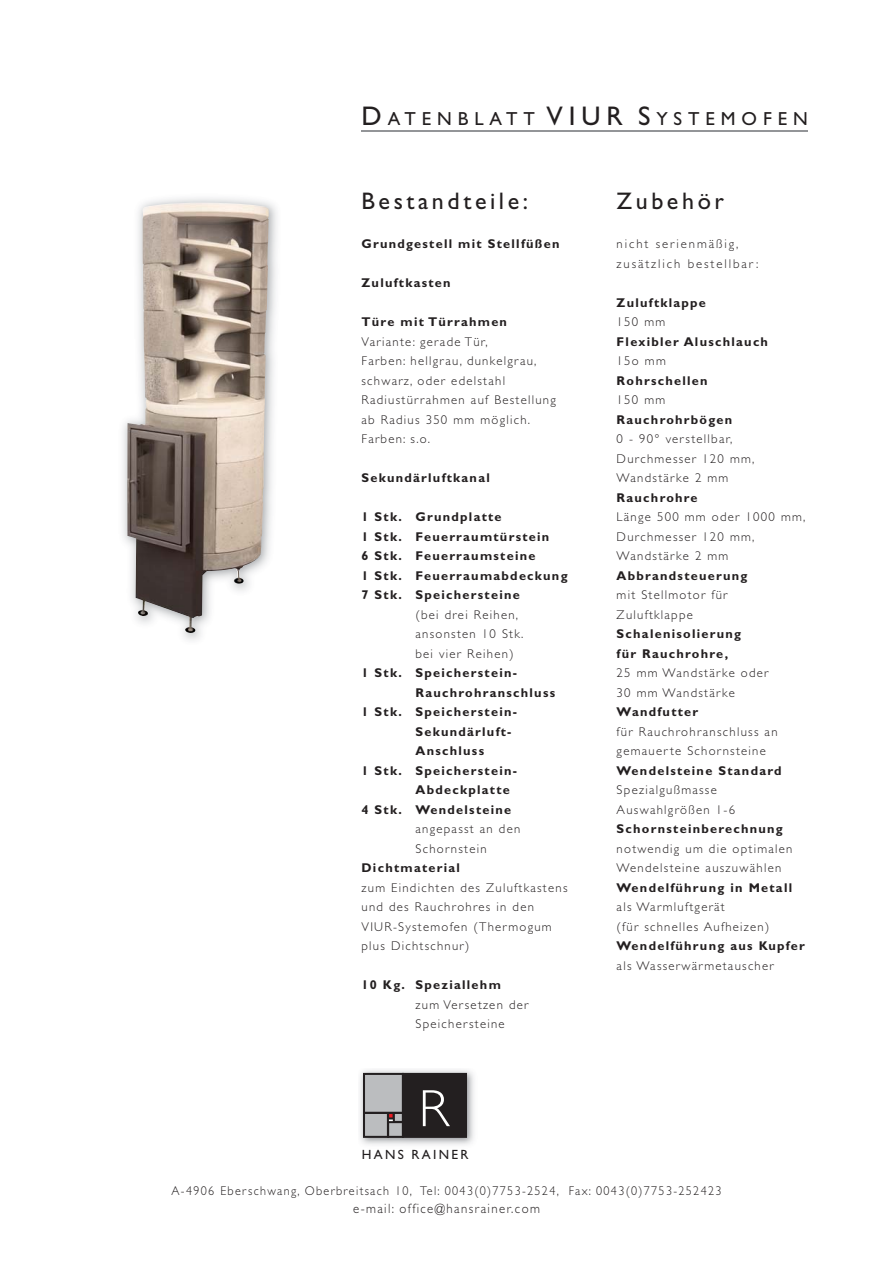
<style>
.page{position:relative;width:893px;height:1263px;background:#fff}
.page>*{position:absolute;margin:0;border:0;box-sizing:border-box;transform-origin:0 0}
.t1{font:300 52.65px "Gill Sans";color:#fff}
.t2{font:24px "Gill Sans";letter-spacing:.15em;color:#231f20}
.t3{font:18.9px "Gill Sans";letter-spacing:.315em;color:#231f20}
.t4{font:300 13.5px "Gill Sans";letter-spacing:.11em;color:#231f20;scale:.95 1}
.t5{font:13.35px "Gill Sans";letter-spacing:.17em;color:#231f20}
.t6{font:300 12.75px/19.5px "Gill Sans";letter-spacing:.1em;color:#231f20}
.t7{font:700 12.75px/19.5px "Gill Sans";letter-spacing:.1em;color:#231f20}
.t8{font:300 12.75px "Gill Sans";letter-spacing:.1em;color:#231f20;scale:.95 1}
.t9{font:300 12.75px/19.5px "Gill Sans";letter-spacing:.15em;color:#231f20}
.s1{font-size:27px}
</style>
<div class="page">
<img style="left:122px;top:198px;width:155px;height:443px">
<img style="left:127px;top:203px;width:142px;height:430px">
<hr style="left:361px;top:130px;width:447px;height:2px;background:#939598">
<img style="left:360px;top:1070px;width:114px;height:75px">
<svg style="left:363px;top:1073px;width:104px;height:65px;background:#514f50"></svg>
<h3 class="t3" style="left:361px;top:112px;width:448px"><span class="s1">D</span>ATENBLATT <span class="s1">VIUR S</span>YSTEMOFEN</h3>
<h2 class="t2" style="left:361px;top:193px;width:168px">Bestandteile:</h2>
<p class="t7" style="left:361px;top:236px;width:200px">Grundgestell mit Stellfüßen</p>
<p class="t7" style="left:361px;top:275px;width:91px">Zuluftkasten</p>
<p class="t7" style="left:361px;top:314px;width:147px">Türe mit Türrahmen</p>
<p class="t6" style="left:361px;top:333px;width:196px">Variante: gerade Tür,<br>Farben: hellgrau, dunkelgrau, schwarz, oder edelstahl<br>Radiustürrahmen auf Bestellung ab Radius 350 mm möglich.<br>Farben: s.o.</p>
<p class="t7" style="left:361px;top:470px;width:130px">Sekundärluftkanal</p>
<p class="t7" style="left:361px;top:509px;width:208px">1 Stk. Grundplatte<br>1 Stk. Feuerraumtürstein<br>6 Stk. Feuerraumsteine<br>1 Stk. Feuerraumabdeckung<br>7 Stk. Speichersteine</p>
<p class="t6" style="left:415px;top:606px;width:109px">(bei drei Reihen, ansonsten 10 Stk. bei vier Reihen)</p>
<p class="t7" style="left:361px;top:665px;width:157px">1 Stk. Speicherstein-</p>
<p class="t7" style="left:415px;top:684px;width:141px">Rauchrohranschluss</p>
<p class="t7" style="left:361px;top:704px;width:157px">1 Stk. Speicherstein-</p>
<p class="t7" style="left:415px;top:723px;width:98px">Sekundärluft-</p>
<p class="t7" style="left:415px;top:743px;width:70px">Anschluss</p>
<p class="t7" style="left:361px;top:762px;width:157px">1 Stk. Speicherstein-</p>
<p class="t7" style="left:415px;top:782px;width:96px">Abdeckplatte</p>
<p class="t7" style="left:361px;top:801px;width:151px">4 Stk. Wendelsteine</p>
<p class="t6" style="left:415px;top:821px;width:106px">angepasst an den<br>Schornstein</p>
<p class="t7" style="left:361px;top:860px;width:100px">Dichtmaterial</p>
<p class="t6" style="left:361px;top:879px;width:207px">zum Eindichten des Zuluftkastens und des Rauchrohres in den<br>VIUR-Systemofen (Thermogum plus Dichtschnur)</p>
<p class="t7" style="left:361px;top:977px;width:141px">10 Kg. Speziallehm</p>
<p class="t6" style="left:415px;top:996px;width:114px">zum Versetzen der<br>Speichersteine</p>
<h1 class="t1" style="left:419px;top:1090px;width:32px">R</h1>
<p class="t5" style="left:362px;top:1150px;width:108px">HANS RAINER</p>
<h2 class="t2" style="left:617px;top:193px;width:109px">Zubehör</h2>
<p class="t9" style="left:617px;top:236px;width:143px">nicht serienmäßig, zusätzlich bestellbar:</p>
<p class="t7" style="left:617px;top:294px;width:91px">Zuluftklappe</p>
<p class="t6" style="left:617px;top:314px;width:50px">150 mm</p>
<p class="t7" style="left:617px;top:333px;width:153px">Flexibler Aluschlauch</p>
<p class="t6" style="left:617px;top:353px;width:51px">15o mm</p>
<p class="t7" style="left:617px;top:372px;width:93px">Rohrschellen</p>
<p class="t6" style="left:617px;top:392px;width:50px">150 mm</p>
<p class="t7" style="left:617px;top:411px;width:117px">Rauchrohrbögen</p>
<p class="t6" style="left:617px;top:431px;width:139px">0 - 90° verstellbar,<br>Durchmesser 120 mm,<br>Wandstärke 2 mm</p>
<p class="t7" style="left:617px;top:489px;width:83px">Rauchrohre</p>
<p class="t6" style="left:617px;top:509px;width:190px">Länge 500 mm oder 1000 mm,<br>Durchmesser 120 mm,<br>Wandstärke 2 mm</p>
<p class="t7" style="left:617px;top:567px;width:132px">Abbrandsteuerung</p>
<p class="t6" style="left:617px;top:587px;width:112px">mit Stellmotor für<br>Zuluftklappe</p>
<p class="t7" style="left:617px;top:626px;width:126px">Schalenisolierung für Rauchrohre,</p>
<p class="t6" style="left:617px;top:665px;width:153px">25 mm Wandstärke oder<br>30 mm Wandstärke</p>
<p class="t7" style="left:617px;top:704px;width:83px">Wandfutter</p>
<p class="t6" style="left:617px;top:723px;width:162px">für Rauchrohranschluss an gemauerte Schornsteine</p>
<p class="t7" style="left:617px;top:762px;width:167px">Wendelsteine Standard</p>
<p class="t6" style="left:617px;top:782px;width:120px">Spezialgußmasse<br>Auswahlgrößen 1-6</p>
<p class="t7" style="left:617px;top:821px;width:168px">Schornsteinberechnung</p>
<p class="t6" style="left:617px;top:840px;width:177px">notwendig um die optimalen<br>Wendelsteine auszuwählen</p>
<p class="t7" style="left:617px;top:879px;width:177px">Wendelführung in Metall</p>
<p class="t6" style="left:617px;top:899px;width:154px">als Warmluftgerät<br>(für schnelles Aufheizen)</p>
<p class="t7" style="left:617px;top:938px;width:190px">Wendelführung aus Kupfer</p>
<p class="t6" style="left:617px;top:957px;width:159px">als Wasserwärmetauscher</p>
<p class="t8" style="left:172px;top:1186px;width:580px">A-4906 Eberschwang, Oberbreitsach 10, Tel: 0043(0)7753-2524, Fax: 0043(0)7753-252423</p>
<p class="t4" style="left:353px;top:1204px;width:198px">e-mail: office@hansrainer.com</p>
</div>
